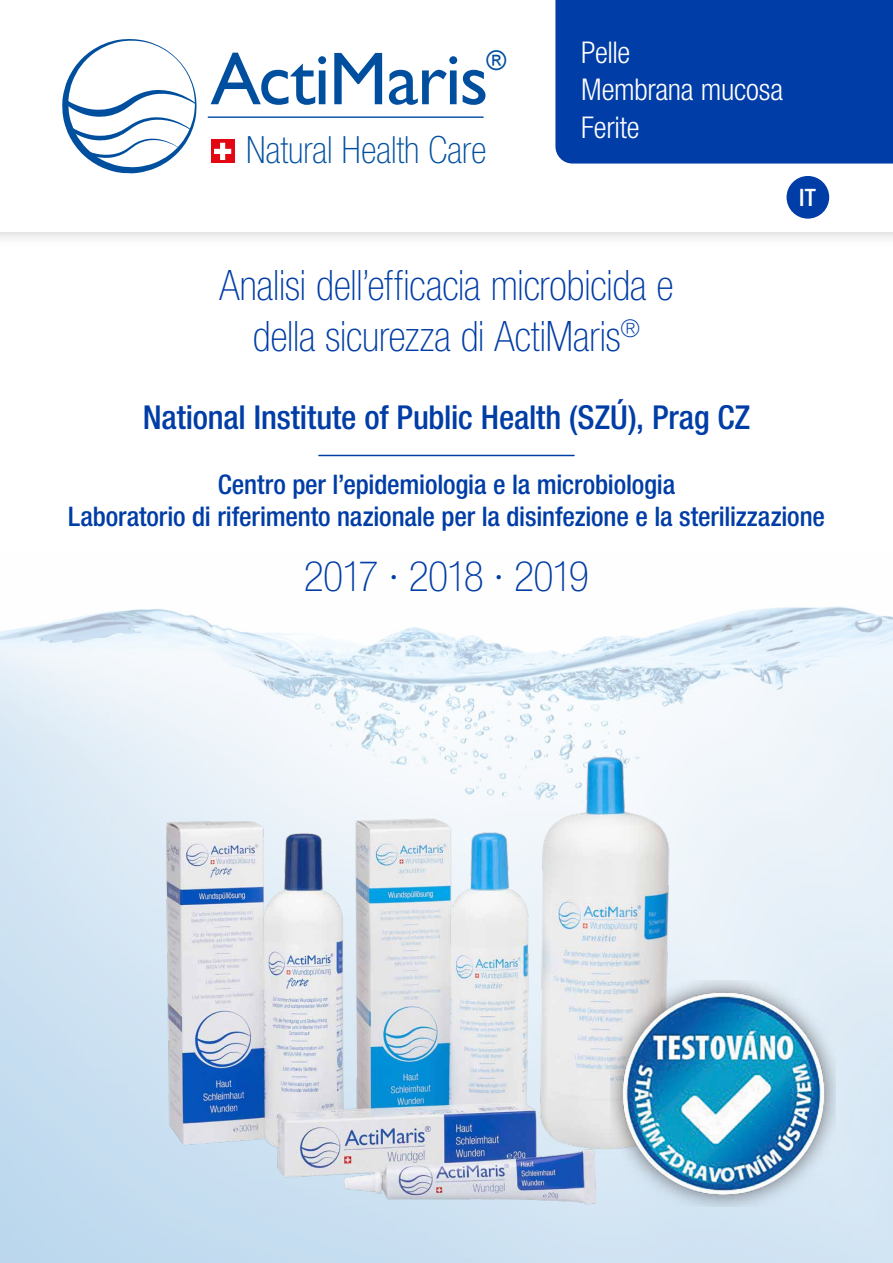
<style>
.page{position:relative;width:893px;height:1263px;background:#fff}
.page>*{position:absolute;margin:0;border:0;box-sizing:border-box;transform-origin:0 0}
.t1{font:75.15px "Gill Sans";letter-spacing:-.02em;color:#004f9f}
.t2{font:100 condensed 42px/50.4px "Helvetica Neue LT Pro";letter-spacing:-.005em;color:#003da6;text-align:center}
.t3{font:100 condensed 42px "Helvetica Neue LT Pro";letter-spacing:-.035em;color:#003da6}
.t4{font:100 condensed 37.65px "Helvetica Neue LT Std";color:#004f9f}
.t5{font:500 condensed 33px "Helvetica Neue LT Pro";letter-spacing:-.005em;color:#003da6}
.t6{font:300 condensed 30px/37.5px "Helvetica Neue LT Pro";letter-spacing:-.01em;color:#fff}
.t7{font:500 condensed 27px/32.4px "Helvetica Neue LT Pro";letter-spacing:-.005em;color:#003da6;text-align:center}
.t8{font:26.85px "Gill Sans";color:#004f9f}
.t9{font:500 condensed 24px "Helvetica Neue LT Pro";color:#fff}
</style>
<div class="page">
<img style="left:0;top:606px;width:893px;height:657px">
<hr style="left:319px;top:455px;width:255px;height:1px;background:#003da6">
<div style="left:0;top:0;width:893px;height:247px;background:#000;opacity:.2"></div>
<div style="left:0;top:0;width:893px;height:231px;background:#fff"></div>
<div style="left:211px;top:139px;width:23px;height:24px;background:#e30613"></div>
<svg style="left:214px;top:143px;width:17px;height:17px"></svg>
<svg style="left:62px;top:39px;width:135px;height:135px"></svg>
<hr style="left:208px;top:116px;width:275px;height:2px;background:#004f9f">
<div style="left:555px;top:0;width:338px;height:164px;background:#003da6"></div>
<div style="left:786px;top:176px;width:43px;height:43px;background:#003da6;border-radius:50%"></div>
<img style="left:148px;top:732px;width:544px;height:493px">
<img style="left:610px;top:980px;width:226px;height:226px">
<h1 class="t1" style="left:211px;top:35px;width:279px">ActiMaris</h1>
<p class="t8" style="left:486px;top:44px;width:21px">®</p>
<h3 class="t4" style="left:246px;top:129px;width:242px">Natural Health Care</h3>
<p class="t6" style="left:581px;top:33px;width:203px">Pelle<br>Membrana mucosa<br>Ferite</p>
<p class="t9" style="left:799px;top:183px;width:18px">IT</p>
<h2 class="t2" style="left:219px;top:262px;width:456px">Analisi dell’efficacia microbicida e della sicurezza di ActiMaris<sup>®</sup></h2>
<p class="t5" style="left:143px;top:398px;width:609px">National Institute of Public Health (SZÚ), Prag CZ</p>
<p class="t7" style="left:68px;top:468px;width:758px">Centro per l’epidemiologia e la microbiologia<br>Laboratorio di riferimento nazionale per la disinfezione e la sterilizzazione</p>
<h2 class="t3" style="left:304px;top:553px;width:287px">2017 ∙ 2018 ∙ 2019</h2>
</div>
